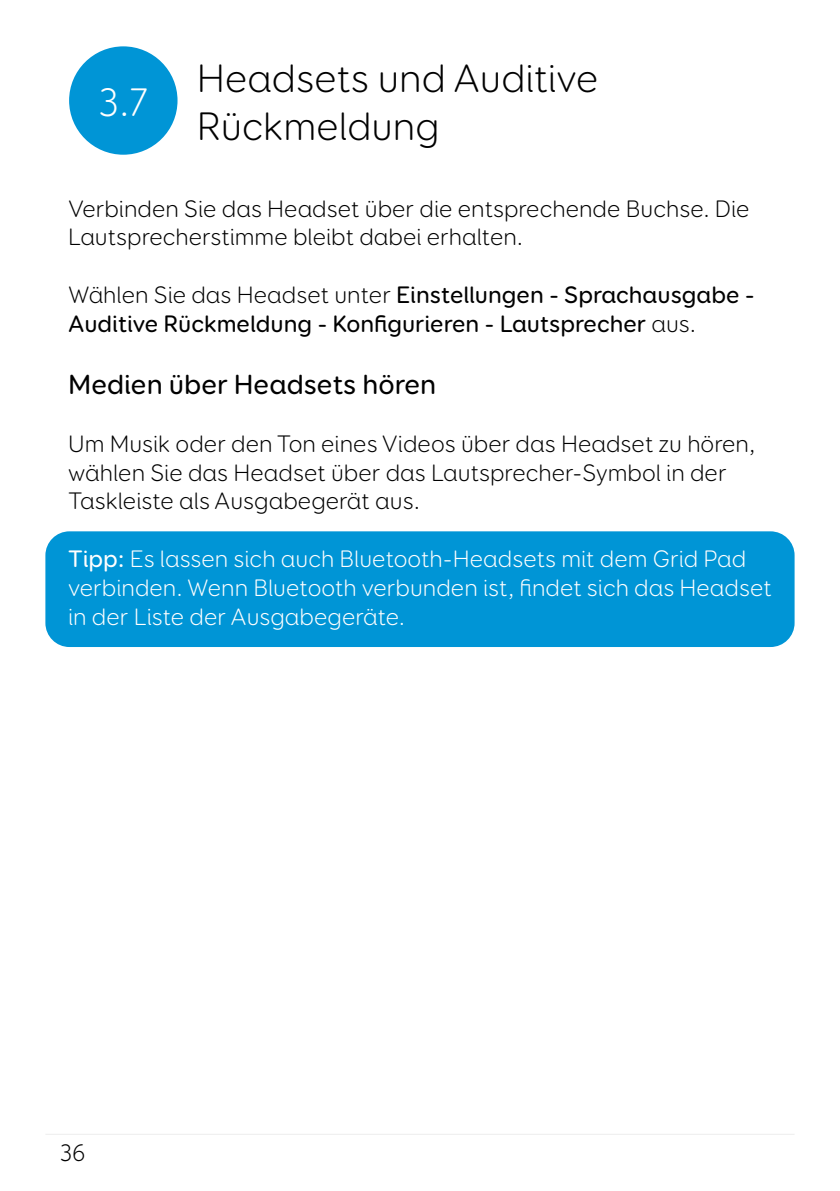
<style>
.page{position:relative;width:840px;height:1191px;background:#fff}
.page>*{position:absolute;margin:0;border:0;box-sizing:border-box;transform-origin:0 0}
.t1{font:300 40px/48px "Booster Next FY";color:#000}
.t2{font:300 40px "Booster Next FY";color:#fff}
.t3{font:500 28px "Booster Next FY";color:#000}
.t4{font:300 24px/28.8px "Booster Next FY";color:#000}
.t5{font:300 24px/28.8px "Booster Next FY";color:#fff}
.t6{font:500 24px/28.8px "Booster Next FY";color:#000}
.s1{font-weight:300}
.s2{font-weight:500}
</style>
<div class="page">
<hr style="left:45px;top:1133px;width:749px;height:1px;background:#ededed">
<div style="left:45px;top:531px;width:749px;height:116px;background:#0095d6;border-radius:24px"></div>
<div style="left:69px;top:46px;width:108px;height:109px;background:#0095d6;border-radius:50%"></div>
<h1 class="t2" style="left:99px;top:78px;width:50px">3.7</h1>
<h1 class="t1" style="left:197px;top:54px;width:403px">Headsets und Auditive<br>Rückmeldung</h1>
<p class="t4" style="left:68px;top:194px;width:682px">Verbinden Sie das Headset über die entsprechende Buchse. Die<br>Lautsprecherstimme bleibt dabei erhalten.</p>
<p class="t6" style="left:68px;top:280px;width:687px"><span class="s1">Wählen Sie das Headset unter</span> Einstellungen - Sprachausgabe -<br>Auditive Rückmeldung - Konfigurieren - Lautsprecher <span class="s1">aus.</span></p>
<p class="t3" style="left:68px;top:367px;width:369px">Medien über Headsets hören</p>
<p class="t4" style="left:68px;top:429px;width:688px">Um Musik oder den Ton eines Videos über das Headset zu hören, wählen Sie das Headset über das Lautsprecher-Symbol in der<br>Taskleiste als Ausgabegerät aus.</p>
<p class="t5" style="left:68px;top:544px;width:704px"><span class="s2">Tipp:</span> Es lassen sich auch Bluetooth-Headsets mit dem Grid Pad verbinden. Wenn Bluetooth verbunden ist, findet sich das Headset in der Liste der Ausgabegeräte.</p>
<p class="t4" style="left:60px;top:1138px;width:27px">36</p>
</div>
